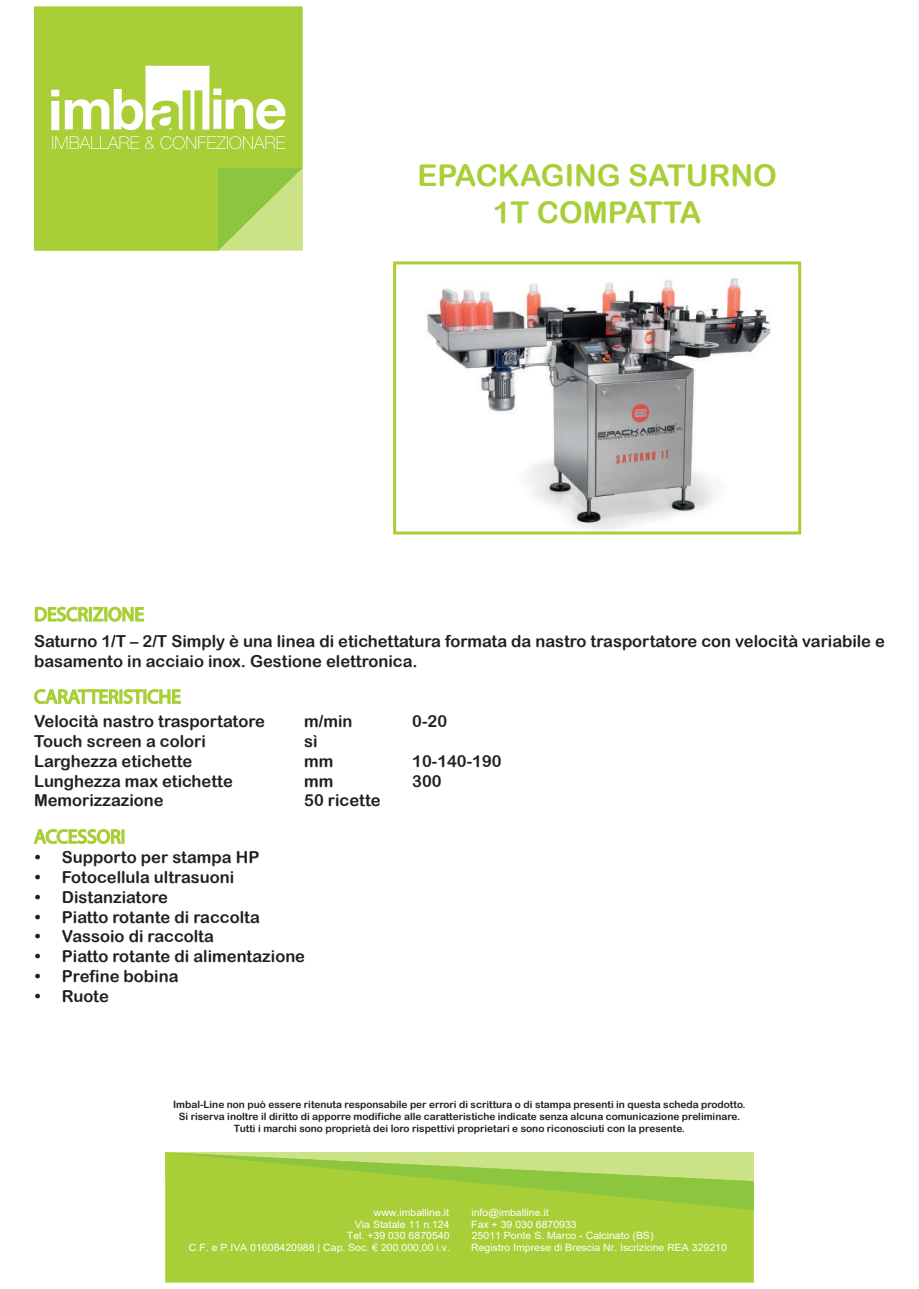
<style>
.page{position:relative;width:919px;height:1289px;background:#fff}
.page>*{position:absolute;margin:0;border:0;box-sizing:border-box;transform-origin:0 0}
.t1{font:30px/36px "Arial Rounded MT Bold";color:#a9cf38;text-align:center}
.t2{font:19.5px "Myriad Pro";color:#a9cf38}
.t3{font:16.5px/19.8px "Arial Rounded MT Bold";color:#231f20}
.t4{font:10.05px/12px "Arial Rounded MT Bold";color:#231f20;text-align:center}
.t5{font:10.05px/11.6px "Arial";color:#fff;text-align:right;scale:1.05 1}
</style>
<div class="page">
<div style="left:34px;top:6px;width:268px;height:245px;background:#a9cf38"></div>
<svg style="left:218px;top:168px;width:85px;height:83px"></svg>
<svg style="left:51px;top:66px;width:235px;height:64px"></svg>
<svg style="left:52px;top:136px;width:233px;height:13px"></svg>
<div style="left:165px;top:1209px;width:588px;height:73px;background:#a9cf38"></div>
<svg style="left:165px;top:1152px;width:588px;height:57px"></svg>
<svg style="left:34px;top:606px;width:111px;height:16px"></svg>
<svg style="left:34px;top:689px;width:147px;height:15px"></svg>
<svg style="left:33px;top:829px;width:90px;height:15px"></svg>
<div style="left:121px;top:829px;width:4px;height:14px;border:2px solid #a9cf38"></div>
<img style="left:393px;top:261px;width:409px;height:274px">
<div style="left:393px;top:261px;width:408px;height:273px;border:3px solid #a9cf38"></div>
<p class="t2" style="left:34px;top:602px;width:111px">DESCRIZIONE</p>
<h1 class="t1" style="left:417px;top:157px;width:361px">EPACKAGING SATURNO<br>1T COMPATTA</h1>
<p class="t3" style="left:34px;top:631px;width:852px">Saturno 1/T – 2/T Simply è una linea di etichettatura formata da nastro trasportatore con velocità variabile e basamento in acciaio inox. Gestione elettronica.</p>
<p class="t2" style="left:34px;top:684px;width:148px">CARATTERISTICHE</p>
<p class="t3" style="left:34px;top:711px;width:232px">Velocità nastro trasportatore</p>
<p class="t3" style="left:304px;top:711px;width:50px">m/min</p>
<p class="t3" style="left:412px;top:711px;width:36px">0-20</p>
<p class="t3" style="left:34px;top:731px;width:173px">Touch screen a colori</p>
<p class="t3" style="left:304px;top:731px;width:15px">sì</p>
<p class="t3" style="left:34px;top:750px;width:160px">Larghezza etichette</p>
<p class="t3" style="left:304px;top:750px;width:31px">mm</p>
<p class="t3" style="left:412px;top:750px;width:91px">10-140-190</p>
<p class="t3" style="left:34px;top:770px;width:200px">Lunghezza max etichette</p>
<p class="t3" style="left:304px;top:770px;width:31px">mm</p>
<p class="t3" style="left:412px;top:770px;width:31px">300</p>
<p class="t3" style="left:34px;top:790px;width:131px">Memorizzazione</p>
<p class="t3" style="left:304px;top:790px;width:78px">50 ricette</p>
<p class="t2" style="left:34px;top:824px;width:93px">ACCESSORI</p>
<p class="t3" style="left:35px;top:847px;width:226px">• Supporto per stampa HP</p>
<p class="t3" style="left:35px;top:867px;width:201px">• Fotocellula ultrasuoni</p>
<p class="t3" style="left:35px;top:886px;width:135px">• Distanziatore</p>
<p class="t3" style="left:35px;top:906px;width:226px">• Piatto rotante di raccolta</p>
<p class="t3" style="left:35px;top:926px;width:180px">• Vassoio di raccolta</p>
<p class="t3" style="left:35px;top:946px;width:272px">• Piatto rotante di alimentazione</p>
<p class="t3" style="left:35px;top:966px;width:145px">• Prefine bobina</p>
<p class="t3" style="left:35px;top:985px;width:76px">• Ruote</p>
<p class="t4" style="left:173px;top:1097px;width:574px">Imbal-Line non può essere ritenuta responsabile per errori di scrittura o di stampa presenti in questa scheda prodotto.<br>Si riserva inoltre il diritto di apporre modifiche alle caratteristiche indicate senza alcuna comunicazione preliminare.<br>Tutti i marchi sono proprietà dei loro rispettivi proprietari e sono riconosciuti con la presente.</p>
<p class="t5" style="left:374px;top:1206px;width:73px">www.imballine.it</p>
<p class="t5" style="left:189px;top:1241px;width:250px">C.F. e P.IVA 01608420988 | Cap. Soc. € 200.000,00 i.v.</p>
<p class="t5" style="left:347px;top:1218px;width:99px">Via Statale 11 n.124<br>Tel. +39 030 6870540</p>
<p class="t5" style="left:471px;top:1206px;width:75px">info@imballine.it</p>
<p class="t5" style="left:471px;top:1241px;width:245px">Registro Imprese di Brescia Nr. Iscrizione REA 329210</p>
<p class="t5" style="left:471px;top:1218px;width:102px">Fax + 39 030 6870933</p>
<p class="t5" style="left:471px;top:1229px;width:175px">25011 Ponte S. Marco - Calcinato (BS)</p>
</div>
